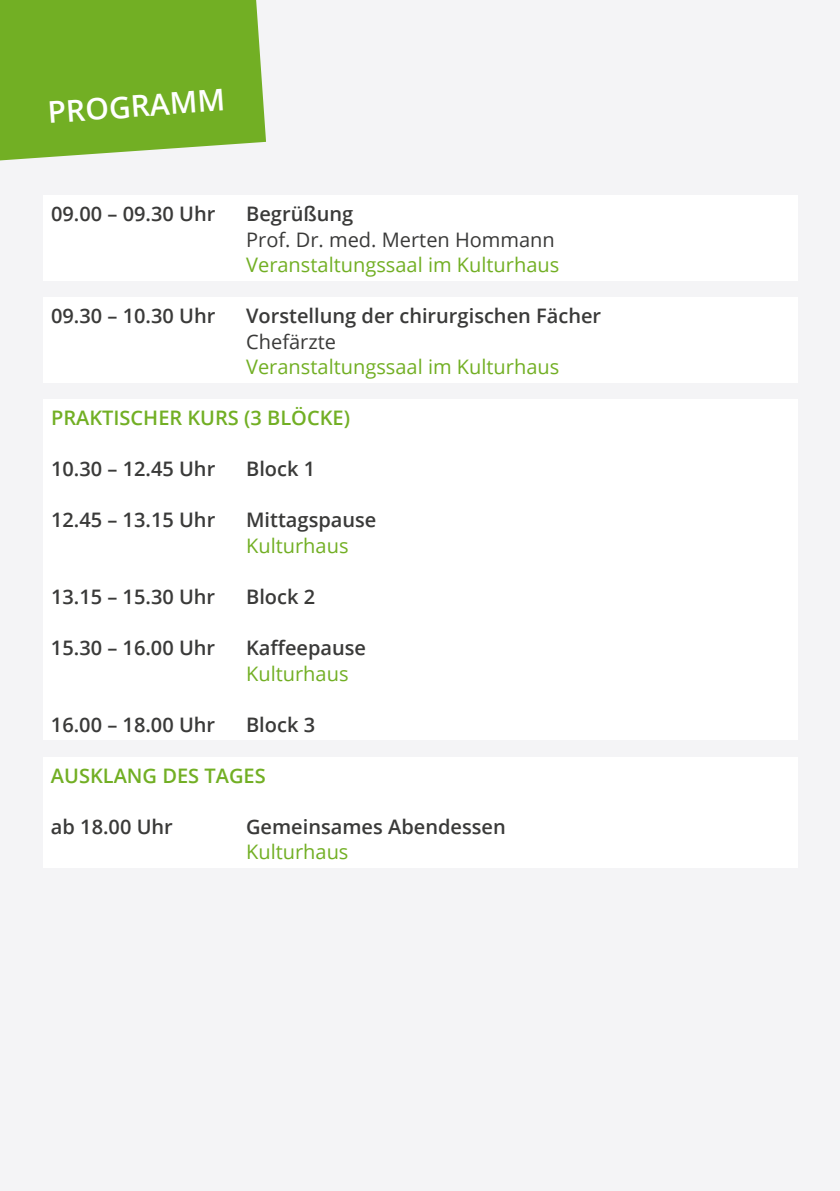
<style>
.page{position:relative;width:840px;height:1191px;background:#fff}
.page>*{position:absolute;margin:0;border:0;box-sizing:border-box;transform-origin:0 0}
.t1{font:600 30px "Open Sans";color:#fff}
.t2{font:600 20px "Open Sans";color:#3a3a39}
.t3{font:20px "Open Sans";color:#72af24}
.t4{font:600 20px "Open Sans";color:#72af24}
.t5{font:20px "Open Sans";color:#3a3a39}
.s1{font-style:inherit}
</style>
<div class="page">
<div style="left:0;top:0;width:839px;height:1191px;background:#f4f4f6"></div>
<svg style="left:0;top:0;width:266px;height:160px;background:#7bb332"></svg>
<div style="left:43px;top:196px;width:754px;height:85px;background:#fff"></div>
<div style="left:43px;top:298px;width:754px;height:85px;background:#fff"></div>
<div style="left:43px;top:757px;width:754px;height:110px;background:#fff"></div>
<div style="left:43px;top:400px;width:754px;height:340px;background:#fff"></div>
<h1 class="t1" style="left:46px;top:92px;width:179px;rotate:-4deg">PROGRAMM</h1>
<p class="t2" style="left:51px;top:200px;width:166px"><span class="s1">09.</span>00 – 09.30 Uhr</p>
<p class="t2" style="left:246px;top:200px;width:109px">Begrüßung</p>
<p class="t5" style="left:246px;top:226px;width:310px">Prof. Dr. med. Merten Hommann</p>
<p class="t3" style="left:246px;top:251px;width:314px">Veranstaltungssaal im Kulturhaus</p>
<p class="t2" style="left:51px;top:302px;width:166px"><span class="s1">09.</span>30 – 10.30 Uhr</p>
<p class="t2" style="left:246px;top:302px;width:356px">Vorstellung der chirurgischen Fächer</p>
<p class="t5" style="left:246px;top:328px;width:91px">Chefärzte</p>
<p class="t3" style="left:246px;top:353px;width:314px">Veranstaltungssaal im Kulturhaus</p>
<p class="t4" style="left:51px;top:404px;width:300px">PRAKTISCHER KURS (3 BLÖCKE)</p>
<p class="t2" style="left:51px;top:455px;width:166px"><span class="s1">10.</span>30 – 12.45 Uhr</p>
<p class="t2" style="left:246px;top:455px;width:70px">Block 1</p>
<p class="t2" style="left:51px;top:506px;width:166px"><span class="s1">12.</span>45 – 13.15 Uhr</p>
<p class="t2" style="left:246px;top:506px;width:132px">Mittagspause</p>
<p class="t3" style="left:246px;top:532px;width:104px">Kulturhaus</p>
<p class="t2" style="left:51px;top:583px;width:166px"><span class="s1">13.</span>15 – 15.30 Uhr</p>
<p class="t2" style="left:246px;top:583px;width:70px">Block 2</p>
<p class="t2" style="left:51px;top:634px;width:166px"><span class="s1">15.</span>30 – 16.00 Uhr</p>
<p class="t2" style="left:246px;top:634px;width:121px">Kaffeepause</p>
<p class="t3" style="left:246px;top:659px;width:104px">Kulturhaus</p>
<p class="t2" style="left:51px;top:710px;width:166px"><span class="s1">16.</span>00 – 18.00 Uhr</p>
<p class="t2" style="left:246px;top:710px;width:70px">Block 3</p>
<p class="t4" style="left:51px;top:761px;width:216px">AUSKLANG DES TAGES</p>
<p class="t2" style="left:51px;top:812px;width:123px">ab 18.00 Uhr</p>
<p class="t2" style="left:246px;top:812px;width:261px">Gemeinsames Abendessen</p>
<p class="t3" style="left:246px;top:838px;width:104px">Kulturhaus</p>
</div>
